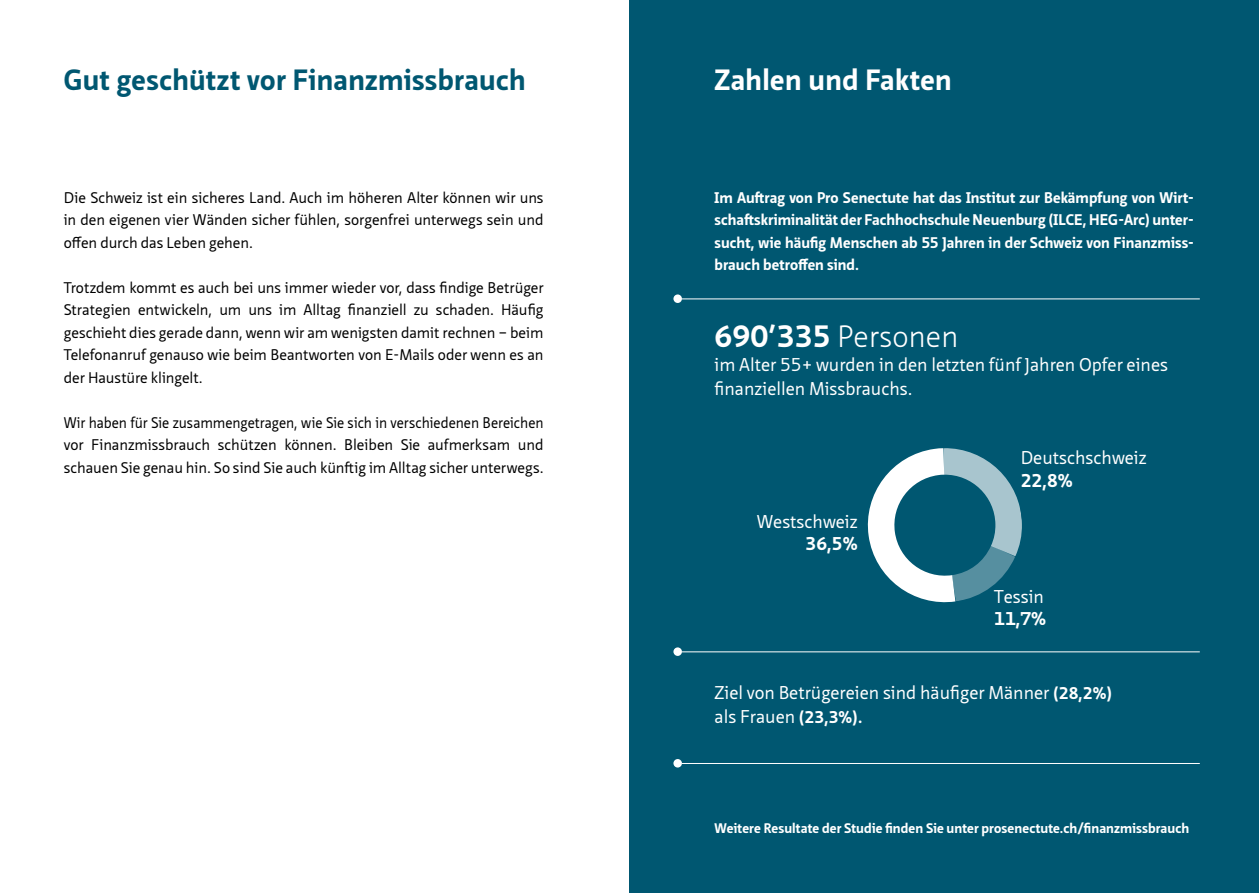
<style>
.page{position:relative;width:1259px;height:893px;background:#fff}
.page>*{position:absolute;margin:0;border:0;box-sizing:border-box;transform-origin:0 0}
.t1{font:300 30px "Neue Sans Pro";color:#fff}
.t2{font:700 28.5px "Neue Sans Pro";letter-spacing:.01em;color:#005771}
.t3{font:700 28.5px "Neue Sans Pro";letter-spacing:.01em;color:#fff}
.t4{font:18px/24px "Neue Sans Pro";color:#fff}
.t5{font:700 18px "Neue Sans Pro";color:#fff}
.t6{font:15px/22.5px "Neue Sans Pro";letter-spacing:-.005em;color:#000;text-align:justify}
.t7{font:700 15px/22.5px "Neue Sans Pro";letter-spacing:.005em;color:#fff;text-align:justify}
.t8{font:15px/22.5px "Neue Sans Pro";letter-spacing:-.005em;color:#000;text-align:justify;scale:.94 1}
.t9{font:700 13.5px "Neue Sans Pro";letter-spacing:.005em;color:#fff}
.s1{font-weight:700}
.s2{font-weight:700;font-size:16.5px}
</style>
<div class="page">
<div style="left:629px;top:0;width:630px;height:893px;background:#005771"></div>
<hr style="left:682px;top:299px;width:517px;height:1px;background:#fff">
<div style="left:673px;top:294px;width:9px;height:9px;background:#fff;border-radius:50%"></div>
<hr style="left:682px;top:763px;width:517px;height:1px;background:#fff">
<div style="left:673px;top:759px;width:9px;height:8px;background:#fff;border-radius:50%"></div>
<hr style="left:682px;top:652px;width:517px;height:1px;background:#fff">
<div style="left:673px;top:647px;width:9px;height:9px;background:#fff;border-radius:50%"></div>
<svg style="left:867px;top:448px;width:155px;height:155px"></svg>
<h2 class="t2" style="left:64px;top:61px;width:463px">Gut geschützt vor Finanzmissbrauch</h2>
<p class="t6" style="left:64px;top:186px;width:481px">Die Schweiz ist ein sicheres Land. Auch im höheren Alter können wir uns in den eigenen vier Wänden sicher fühlen, sorgenfrei unterwegs sein und offen durch das Leben gehen.</p>
<p class="t6" style="left:64px;top:276px;width:481px">Trotzdem kommt es auch bei uns immer wieder vor, dass findige Betrüger Strategien entwickeln, um uns im Alltag finanziell zu schaden. Häufig geschieht dies gerade dann, wenn wir am wenigsten damit rechnen – beim Telefonanruf genauso wie beim Beantworten von E-Mails oder wenn es an der Haustüre klingelt.</p>
<p class="t8" style="left:64px;top:411px;width:512px">Wir haben für Sie zusammengetragen, wie Sie sich in verschiedenen Bereichen vor Finanzmissbrauch schützen können. Bleiben Sie aufmerksam und schauen Sie genau hin. So sind Sie auch künftig im Alltag sicher unterwegs.</p>
<h2 class="t3" style="left:714px;top:61px;width:239px">Zahlen und Fakten</h2>
<p class="t7" style="left:714px;top:186px;width:481px">Im Auftrag von Pro Senectute hat das Institut zur Bekämpfung von Wirt&shy;schaftskriminalität der Fachhochschule Neuenburg (ILCE, HEG-Arc) unter&shy;sucht, wie häufig Menschen ab 55 Jahren in der Schweiz von Finanzmiss&shy;brauch betroffen sind.</p>
<h1 class="t1" style="left:714px;top:317px;width:245px"><span class="s1">690’335</span> Personen</h1>
<p class="t4" style="left:714px;top:352px;width:455px">im Alter 55+ wurden in den letzten fünf Jahren Opfer eines finanziellen Missbrauchs.</p>
<p class="t4" style="left:757px;top:509px;width:102px">Westschweiz</p>
<p class="t5" style="left:805px;top:532px;width:54px">36,5%</p>
<p class="t4" style="left:1020px;top:446px;width:127px">Deutschschweiz</p>
<p class="t5" style="left:1020px;top:469px;width:54px">22,8%</p>
<p class="t4" style="left:994px;top:584px;width:51px">Tessin</p>
<p class="t5" style="left:994px;top:607px;width:54px">11,7%</p>
<p class="t4" style="left:714px;top:680px;width:399px">Ziel von Betrügereien sind häufiger Männer <span class="s2">(28,2%) </span>als Frauen <span class="s2">(23,3%).</span></p>
<p class="t9" style="left:714px;top:819px;width:476px">Weitere Resultate der Studie finden Sie unter prosenectute.ch/finanzmissbrauch</p>
</div>
